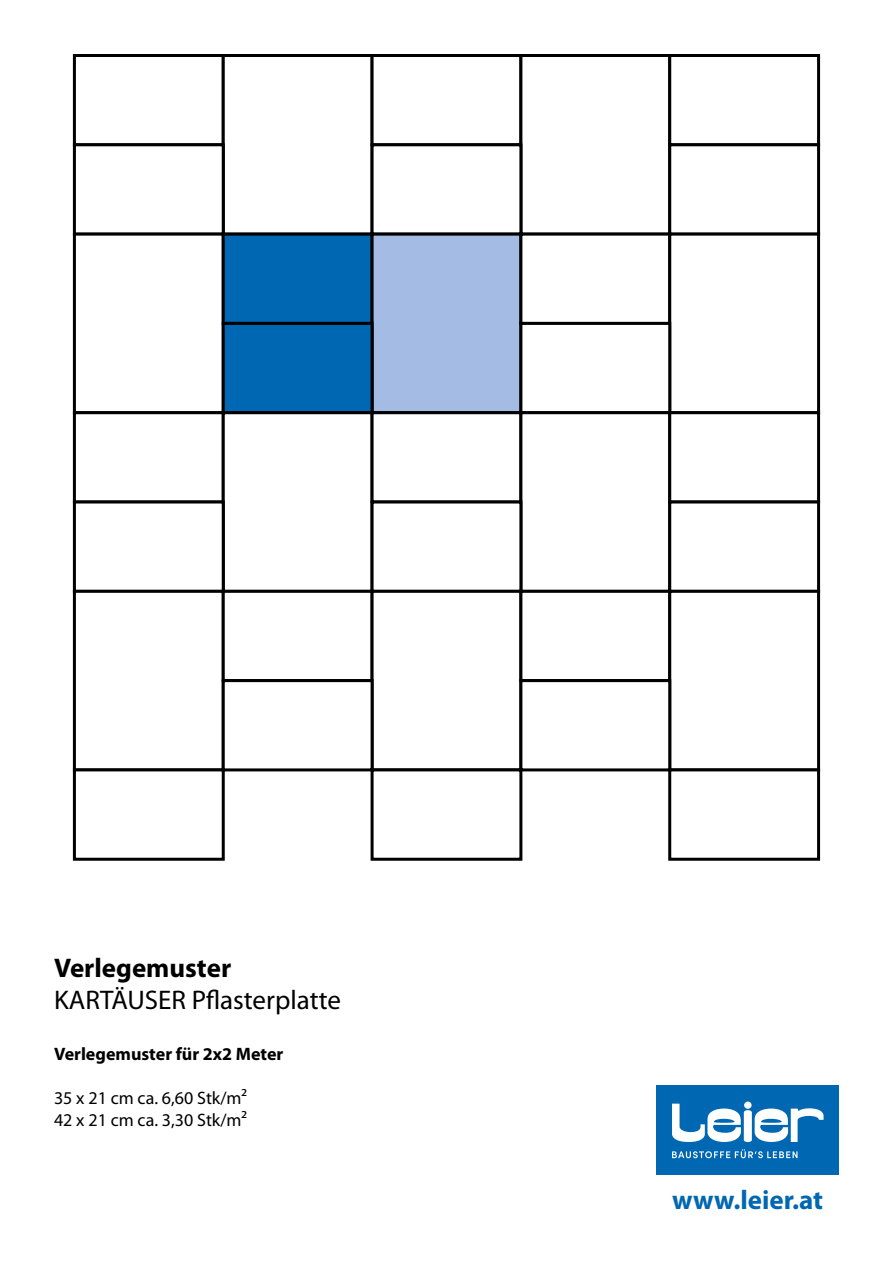
<style>
.page{position:relative;width:893px;height:1263px;background:#fff}
.page>*{position:absolute;margin:0;border:0;box-sizing:border-box;transform-origin:0 0}
.t1{font:27px "Myriad Pro";color:#000}
.t2{font:700 27px "Myriad Pro";color:#000}
.t3{font:700 27px "Myriad Pro";color:#0067b2}
.t4{font:18px/21.6px "Myriad Pro";color:#000}
.t5{font:700 18px "Myriad Pro";color:#000}
</style>
<div class="page">
<div style="left:73px;top:54px;width:152px;height:92px;background:#fff;border:3px solid #000"></div>
<div style="left:222px;top:54px;width:152px;height:182px;background:#fff;border:3px solid #000"></div>
<div style="left:73px;top:143px;width:152px;height:93px;background:#fff;border:3px solid #000"></div>
<div style="left:371px;top:54px;width:151px;height:92px;background:#fff;border:3px solid #000"></div>
<div style="left:519px;top:54px;width:152px;height:182px;background:#fff;border:3px solid #000"></div>
<div style="left:371px;top:143px;width:151px;height:93px;background:#fff;border:3px solid #000"></div>
<div style="left:668px;top:54px;width:152px;height:92px;background:#fff;border:3px solid #000"></div>
<div style="left:668px;top:143px;width:152px;height:93px;background:#fff;border:3px solid #000"></div>
<div style="left:73px;top:233px;width:152px;height:181px;background:#fff;border:3px solid #000"></div>
<div style="left:222px;top:233px;width:152px;height:92px;background:#0067b2;border:3px solid #000"></div>
<div style="left:371px;top:233px;width:151px;height:181px;background:#a4bce3;border:3px solid #000"></div>
<div style="left:222px;top:322px;width:152px;height:92px;background:#0067b2;border:3px solid #000"></div>
<div style="left:519px;top:233px;width:152px;height:92px;background:#fff;border:3px solid #000"></div>
<div style="left:668px;top:233px;width:152px;height:181px;background:#fff;border:3px solid #000"></div>
<div style="left:519px;top:322px;width:152px;height:92px;background:#fff;border:3px solid #000"></div>
<div style="left:73px;top:411px;width:152px;height:92px;background:#fff;border:3px solid #000"></div>
<div style="left:222px;top:411px;width:152px;height:182px;background:#fff;border:3px solid #000"></div>
<div style="left:73px;top:500px;width:152px;height:93px;background:#fff;border:3px solid #000"></div>
<div style="left:371px;top:411px;width:151px;height:92px;background:#fff;border:3px solid #000"></div>
<div style="left:519px;top:411px;width:152px;height:182px;background:#fff;border:3px solid #000"></div>
<div style="left:371px;top:500px;width:151px;height:93px;background:#fff;border:3px solid #000"></div>
<div style="left:668px;top:411px;width:152px;height:92px;background:#fff;border:3px solid #000"></div>
<div style="left:668px;top:500px;width:152px;height:93px;background:#fff;border:3px solid #000"></div>
<div style="left:73px;top:590px;width:152px;height:181px;background:#fff;border:3px solid #000"></div>
<div style="left:222px;top:590px;width:152px;height:92px;background:#fff;border:3px solid #000"></div>
<div style="left:371px;top:590px;width:151px;height:181px;background:#fff;border:3px solid #000"></div>
<div style="left:222px;top:679px;width:152px;height:92px;background:#fff;border:3px solid #000"></div>
<div style="left:519px;top:590px;width:152px;height:92px;background:#fff;border:3px solid #000"></div>
<div style="left:668px;top:590px;width:152px;height:181px;background:#fff;border:3px solid #000"></div>
<div style="left:519px;top:679px;width:152px;height:92px;background:#fff;border:3px solid #000"></div>
<div style="left:73px;top:768px;width:152px;height:93px;background:#fff;border:3px solid #000"></div>
<div style="left:371px;top:768px;width:151px;height:93px;background:#fff;border:3px solid #000"></div>
<div style="left:668px;top:768px;width:152px;height:93px;background:#fff;border:3px solid #000"></div>
<div style="left:656px;top:1085px;width:183px;height:90px;background:#0067b2"></div>
<svg style="left:672px;top:1103px;width:152px;height:39px"></svg>
<svg style="left:672px;top:1149px;width:125px;height:9px"></svg>
<h1 class="t2" style="left:54px;top:953px;width:179px">Verlegemuster</h1>
<h1 class="t1" style="left:54px;top:986px;width:288px">KARTÄUSER Pflasterplatte</h1>
<p class="t5" style="left:54px;top:1044px;width:231px">Verlegemuster für 2x2 Meter</p>
<p class="t4" style="left:54px;top:1088px;width:195px">35 x 21 cm ca. 6,60 Stk/m²<br>42 x 21 cm ca. 3,30 Stk/m²</p>
<h1 class="t3" style="left:672px;top:1185px;width:153px">www.leier.at</h1>
</div>
